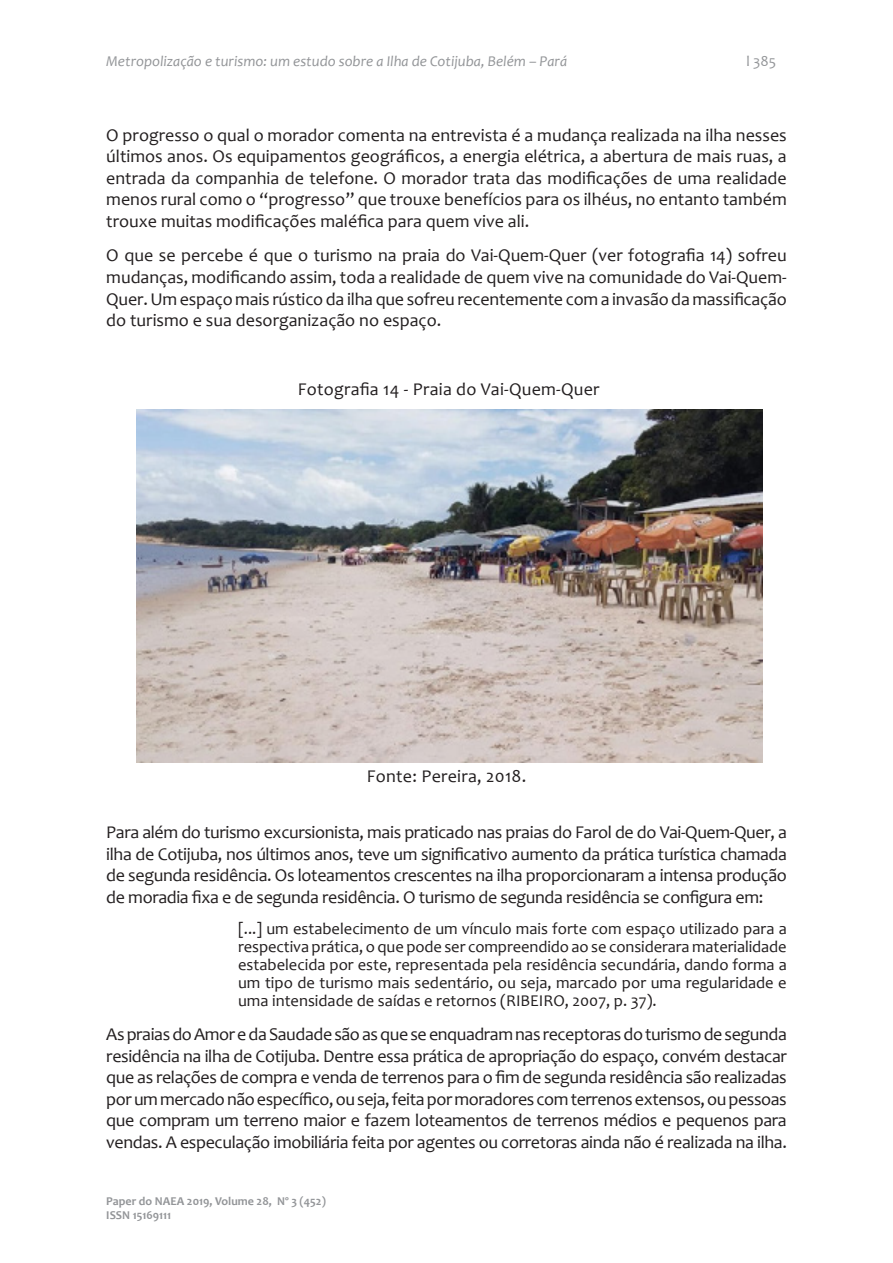
<style>
.page{position:relative;width:893px;height:1263px;background:#fff}
.page>*{position:absolute;margin:0;border:0;box-sizing:border-box;transform-origin:0 0}
.paragrafo{font:18px/21.6px "Candara";color:#231f20;text-align:justify}
.paragrafo-2{font:16.5px/18px "Candara";color:#231f20;text-align:justify}
.t1{font:italic 15px "Candara";color:#939598}
.t2{font:15px "Candara";color:#939598}
.t3{font:700 12px/14.4px "Candara";color:#939598}
</style>
<div class="page">
<img style="left:136px;top:410px;width:627px;height:353px">
<p class="t1" style="left:106px;top:52px;width:462px">Metropolização e turismo: um estudo sobre a Ilha de Cotijuba, Belém – Pará</p>
<p class="t2" style="left:746px;top:52px;width:31px">l 385</p>
<p class="paragrafo" style="left:106px;top:124px;width:682px">O progresso o qual o morador comenta na entrevista é a mudança realizada na ilha nesses últimos anos. Os equipamentos geográficos, a energia elétrica, a abertura de mais ruas, a entrada da companhia de telefone. O morador trata das modificações de uma realidade menos rural como o “progresso” que trouxe benefícios para os ilhéus, no entanto também trouxe muitas modificações maléfica para quem vive ali.</p>
<p class="paragrafo" style="left:106px;top:245px;width:682px">O que se percebe é que o turismo na praia do Vai-Quem-Quer (ver fotografia 14) sofreu mudanças, modificando assim, toda a realidade de quem vive na comunidade do Vai-Quem-Quer. Um espaço mais rústico da ilha que sofreu recentemente com a invasão da massificação do turismo e sua desorganização no espaço.</p>
<p class="paragrafo" style="left:298px;top:378px;width:303px">Fotografia 14 - Praia do Vai-Quem-Quer</p>
<p class="paragrafo" style="left:367px;top:765px;width:161px">Fonte: Pereira, 2018.</p>
<p class="paragrafo" style="left:106px;top:821px;width:682px">Para além do turismo excursionista, mais praticado nas praias do Farol de do Vai-Quem-Quer, a ilha de Cotijuba, nos últimos anos, teve um significativo aumento da prática turística chamada de segunda residência. Os loteamentos crescentes na ilha proporcionaram a intensa produção de moradia fixa e de segunda residência. O turismo de segunda residência se configura em:</p>
<p class="paragrafo-2" style="left:238px;top:919px;width:550px">[...] um estabelecimento de um vínculo mais forte com espaço utilizado para a respectiva prática, o que pode ser compreendido ao se considerara materialidade estabelecida por este, representada pela residência secundária, dando forma a um tipo de turismo mais sedentário, ou seja, marcado por uma regularidade e uma intensidade de saídas e retornos (RIBEIRO, 2007, p. 37).</p>
<p class="paragrafo" style="left:106px;top:1023px;width:682px">As praias do Amor e da Saudade são as que se enquadram nas receptoras do turismo de segunda residência na ilha de Cotijuba. Dentre essa prática de apropriação do espaço, convém destacar que as relações de compra e venda de terrenos para o fim de segunda residência são realizadas por um mercado não específico, ou seja, feita por moradores com terrenos extensos, ou pessoas que compram um terreno maior e fazem loteamentos de terrenos médios e pequenos para vendas. A especulação imobiliária feita por agentes ou corretoras ainda não é realizada na ilha.</p>
<p class="t3" style="left:106px;top:1193px;width:221px">Paper do NAEA 2019, Volume 28, Nº 3 (452)<br>ISSN 15169111</p>
</div>
